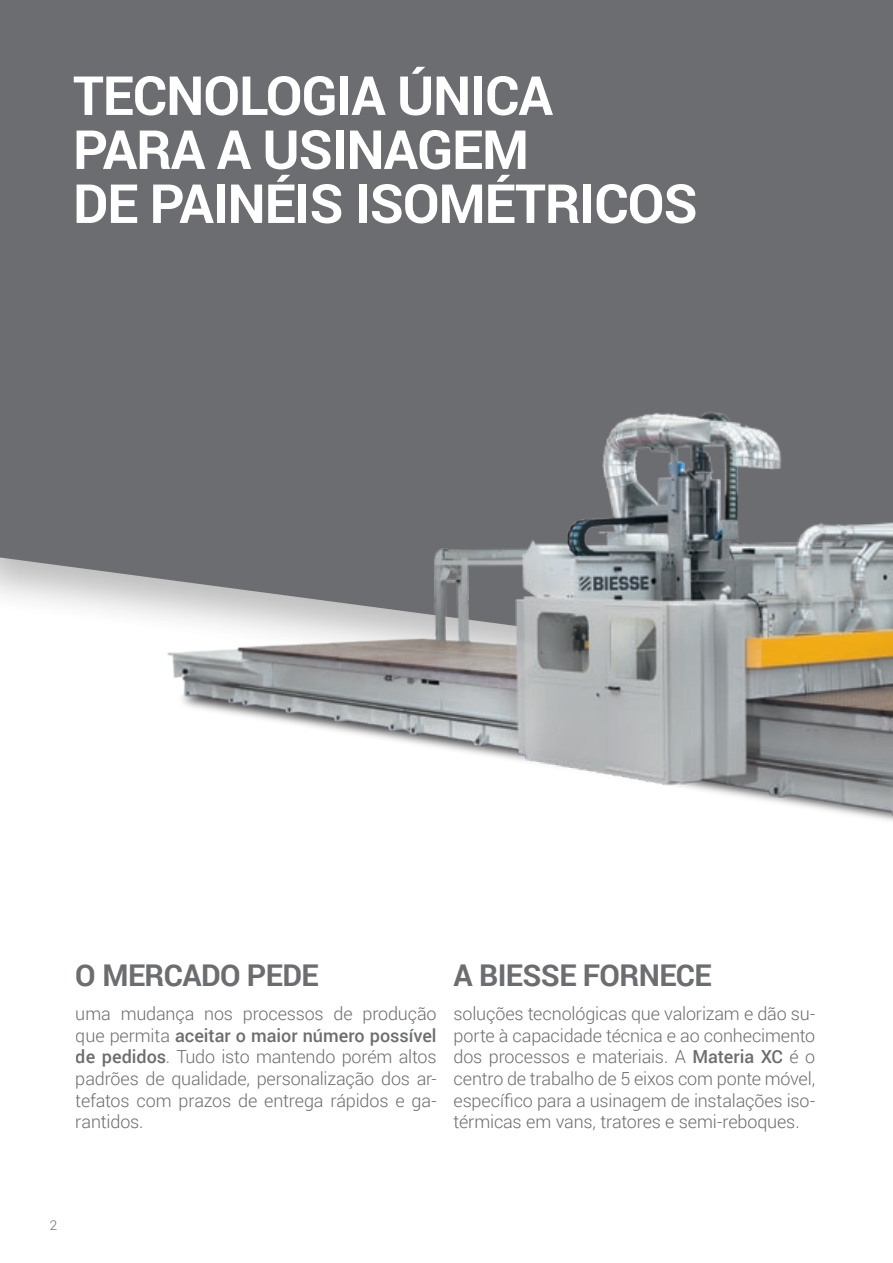
<style>
.page{position:relative;width:893px;height:1263px;background:#fff}
.page>*{position:absolute;margin:0;border:0;box-sizing:border-box;transform-origin:0 0}
.t1{font:700 54px/54px "Roboto";letter-spacing:-.02em;color:#fff}
.t2{font:700 30px "Roboto";letter-spacing:-.02em;color:#6c6d70}
.t3{font:300 18px/21.6px "Roboto";letter-spacing:-.01em;color:#6c6d70;text-align:justify}
.t4{font:300 13.5px "Roboto";color:#6c6d70}
.s1{font-weight:500}
</style>
<div class="page">
<div style="left:0;top:0;width:893px;height:610px;background:#6c6d70"></div>
<img style="left:115px;top:351px;width:778px;height:470px">
<p class="t1" style="left:73px;top:67px;width:626px">TECNOLOGIA ÚNICA<br>PARA A USINAGEM<br>DE PAINÉIS ISOMÉTRICOS</p>
<h2 class="t2" style="left:76px;top:954px;width:244px">O MERCADO PEDE</h2>
<p class="t3" style="left:76px;top:1002px;width:362px">uma mudança nos processos de produção que permita <span class="s1">aceitar o maior número possível de pedidos</span>. Tudo isto mantendo porém altos padrões de qualidade, personalização dos ar&shy;tefatos com prazos de entrega rápidos e ga&shy;rantidos.</p>
<h2 class="t2" style="left:454px;top:954px;width:260px">A BIESSE FORNECE</h2>
<p class="t3" style="left:454px;top:1002px;width:363px">soluções tecnológicas que valorizam e dão su&shy;porte à capacidade técnica e ao conhecimento dos processos e materiais. A <span class="s1">Materia XC</span> é o centro de trabalho de 5 eixos com ponte móvel, específico para a usinagem de instalações iso&shy;térmicas em vans, tratores e semi-reboques.</p>
<p class="t4" style="left:50px;top:1215px;width:9px">2</p>
</div>
